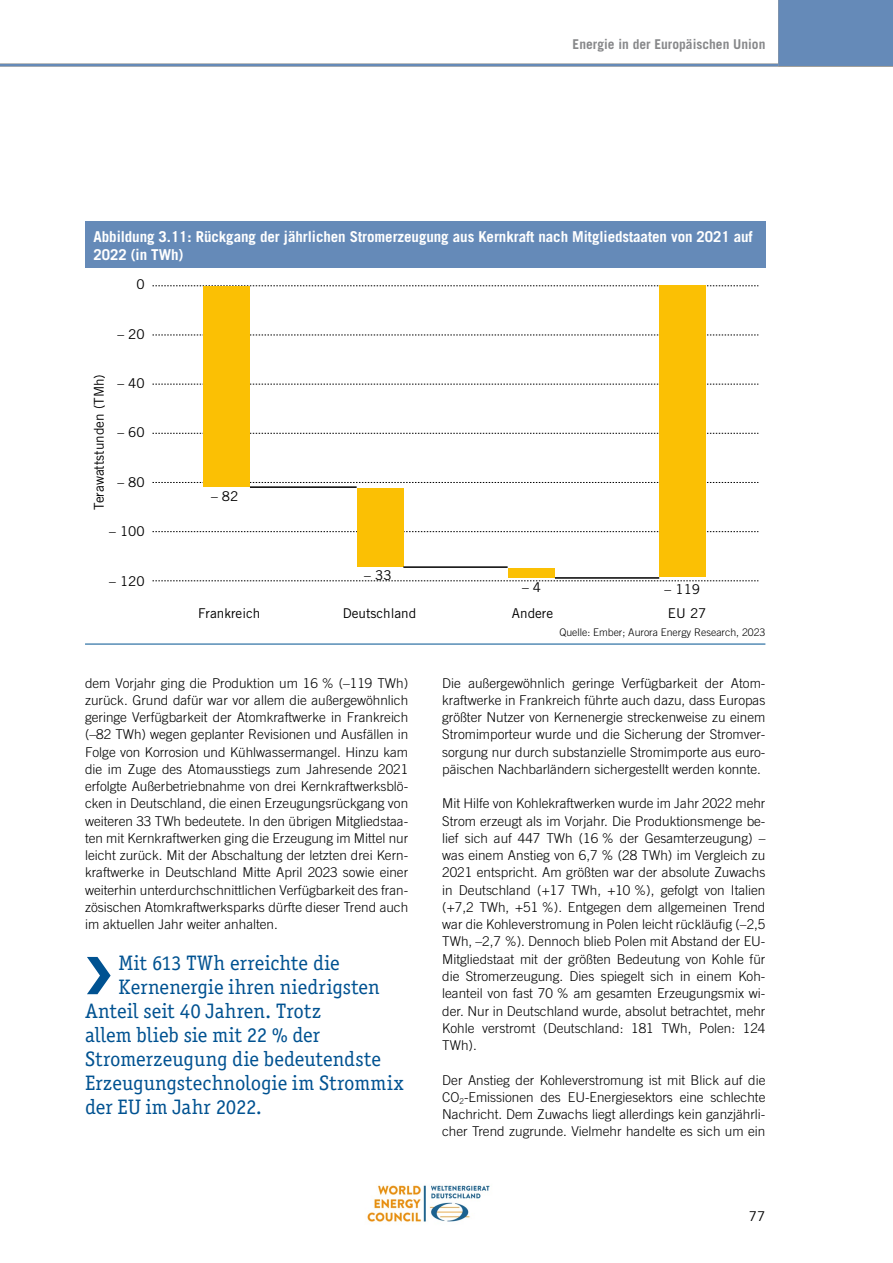
<style>
.page{position:relative;width:893px;height:1263px;background:#fff}
.page>*{position:absolute;margin:0;border:0;box-sizing:border-box;transform-origin:0 0}
.t1{font:21px "Officina Serif LT";color:#005291}
.t2{font:700 15px/18px "Trade Gothic LT";letter-spacing:-.005em;color:#fff}
.t3{font:300 13.5px/17.2px "Trade Gothic LT";color:#000;text-align:justify}
.t4{font:13.5px "Trade Gothic LT";color:#000}
.t5{font:700 13.5px "Trade Gothic LT";color:#87888a}
.t6{font:300 10.5px "Trade Gothic LT";color:#000}
</style>
<div class="page">
<img style="left:367px;top:1185px;width:123px;height:37px">
<hr style="left:0;top:64px;width:778px;height:3px;background:#658ab8">
<div style="left:778px;top:0;width:115px;height:67px;background:#658ab8"></div>
<div style="left:85px;top:221px;width:680px;height:47px;background:#658ab8"></div>
<hr style="left:85px;top:644px;width:680px;height:1px;background:#005291">
<svg style="left:152px;top:580px;width:606px;height:1px"></svg>
<svg style="left:152px;top:285px;width:606px;height:1px"></svg>
<svg style="left:152px;top:335px;width:606px;height:1px"></svg>
<svg style="left:152px;top:384px;width:606px;height:1px"></svg>
<svg style="left:152px;top:433px;width:606px;height:1px"></svg>
<svg style="left:152px;top:482px;width:606px;height:1px"></svg>
<svg style="left:152px;top:531px;width:606px;height:1px"></svg>
<div style="left:203px;top:286px;width:47px;height:200px;background:#fbc004"></div>
<div style="left:357px;top:488px;width:46px;height:78px;background:#fbc004"></div>
<div style="left:508px;top:568px;width:47px;height:9px;background:#fbc004"></div>
<div style="left:659px;top:285px;width:47px;height:292px;background:#fbc004"></div>
<hr style="left:250px;top:486px;width:107px;height:2px;background:#000">
<hr style="left:403px;top:566px;width:105px;height:2px;background:#000">
<hr style="left:555px;top:577px;width:104px;height:2px;background:#000">
<p class="t5" style="left:573px;top:36px;width:194px">Energie in der Europäischen Union</p>
<p class="t2" style="left:94px;top:227px;width:661px">Abbildung 3.11: Rückgang der jährlichen Stromerzeugung aus Kernkraft nach Mitgliedstaaten von 2021 auf<br>2022 (in TWh)</p>
<p class="t4" style="left:137px;top:276px;width:10px">0</p>
<p class="t4" style="left:117px;top:326px;width:29px">– 20</p>
<p class="t4" style="left:117px;top:375px;width:29px">– 40</p>
<p class="t4" style="left:117px;top:424px;width:29px">– 60</p>
<p class="t4" style="left:117px;top:474px;width:29px">– 80</p>
<p class="t4" style="left:109px;top:523px;width:37px">– 100</p>
<p class="t4" style="left:109px;top:572px;width:37px">– 120</p>
<p class="t4" style="left:91px;top:510px;width:137px;rotate:-90deg">Terawattstunden (TMh)</p>
<p class="t4" style="left:211px;top:488px;width:29px">– 82</p>
<p class="t4" style="left:198px;top:605px;width:64px">Frankreich</p>
<p class="t4" style="left:364px;top:567px;width:29px">– 33</p>
<p class="t4" style="left:522px;top:579px;width:21px">– 4</p>
<p class="t4" style="left:665px;top:581px;width:37px">– 119</p>
<p class="t4" style="left:343px;top:605px;width:75px">Deutschland</p>
<p class="t4" style="left:512px;top:605px;width:43px">Andere</p>
<p class="t4" style="left:668px;top:605px;width:40px">EU 27</p>
<p class="t6" style="left:559px;top:626px;width:207px">Quelle: Ember; Aurora Energy Research, 2023</p>
<p class="t3" style="left:85px;top:674px;width:325px">dem Vorjahr ging die Produktion um 16 % (–119 TWh) zurück. Grund dafür war vor allem die außergewöhnlich geringe Verfügbarkeit der Atomkraftwerke in Frankreich (–82 TWh) wegen geplanter Revisionen und Ausfällen in Folge von Korrosion und Kühlwassermangel. Hinzu kam die im Zuge des Atomausstiegs zum Jahresende 2021 erfolgte Außerbetriebnahme von drei Kernkraftwerksblö&shy;cken in Deutschland, die einen Erzeugungsrückgang von weiteren 33 TWh bedeutete. In den übrigen Mitgliedstaa&shy;ten mit Kernkraftwerken ging die Erzeugung im Mittel nur leicht zurück. Mit der Abschaltung der letzten drei Kern&shy;kraftwerke in Deutschland Mitte April 2023 sowie einer weiterhin unterdurchschnittlichen Verfügbarkeit des fran&shy;zösischen Atomkraftwerksparks dürfte dieser Trend auch im aktuellen Jahr weiter anhalten.</p>
<h1 class="t1" style="left:119px;top:951px;width:223px">Mit 613 TWh erreichte die</h1>
<h1 class="t1" style="left:119px;top:975px;width:263px">Kernenergie ihren niedrigsten</h1>
<h1 class="t1" style="left:85px;top:999px;width:238px">Anteil seit 40 Jahren. Trotz</h1>
<h1 class="t1" style="left:85px;top:1023px;width:237px">allem blieb sie mit 22 % der</h1>
<h1 class="t1" style="left:85px;top:1047px;width:298px">Stromerzeugung die bedeutendste</h1>
<h1 class="t1" style="left:85px;top:1071px;width:320px">Erzeugungstechnologie im Strommix</h1>
<h1 class="t1" style="left:85px;top:1095px;width:179px">der EU im Jahr 2022.</h1>
<p class="t3" style="left:442px;top:674px;width:325px">Die außergewöhnlich geringe Verfügbarkeit der Atom&shy;kraftwerke in Frankreich führte auch dazu, dass Europas größter Nutzer von Kernenergie streckenweise zu einem Stromimporteur wurde und die Sicherung der Stromver&shy;sorgung nur durch substanzielle Stromimporte aus euro&shy;päischen Nachbarländern sichergestellt werden konnte.</p>
<p class="t3" style="left:442px;top:795px;width:325px">Mit Hilfe von Kohlekraftwerken wurde im Jahr 2022 mehr Strom erzeugt als im Vorjahr. Die Produktionsmenge be&shy;lief sich auf 447 TWh (16 % der Gesamterzeugung) – was einem Anstieg von 6,7 % (28 TWh) im Vergleich zu 2021 entspricht. Am größten war der absolute Zuwachs in Deutschland (+17 TWh, +10 %), gefolgt von Italien (+7,2 TWh, +51 %). Entgegen dem allgemeinen Trend war die Kohleverstromung in Polen leicht rückläufig (–2,5<br>TWh, –2,7 %). Dennoch blieb Polen mit Abstand der EU-Mitgliedstaat mit der größten Bedeutung von Kohle für die Stromerzeugung. Dies spiegelt sich in einem Koh&shy;leanteil von fast 70 % am gesamten Erzeugungsmix wi&shy;der. Nur in Deutschland wurde, absolut betrachtet, mehr Kohle verstromt (Deutschland: 181 TWh, Polen: 124<br>TWh).</p>
<p class="t3" style="left:442px;top:1071px;width:325px">Der Anstieg der Kohleverstromung ist mit Blick auf die CO<sub>2</sub>-Emissionen des EU-Energiesektors eine schlechte Nachricht. Dem Zuwachs liegt allerdings kein ganzjährli&shy;cher Trend zugrunde. Vielmehr handelte es sich um ein</p>
<p class="t4" style="left:749px;top:1208px;width:18px">77</p>
</div>
